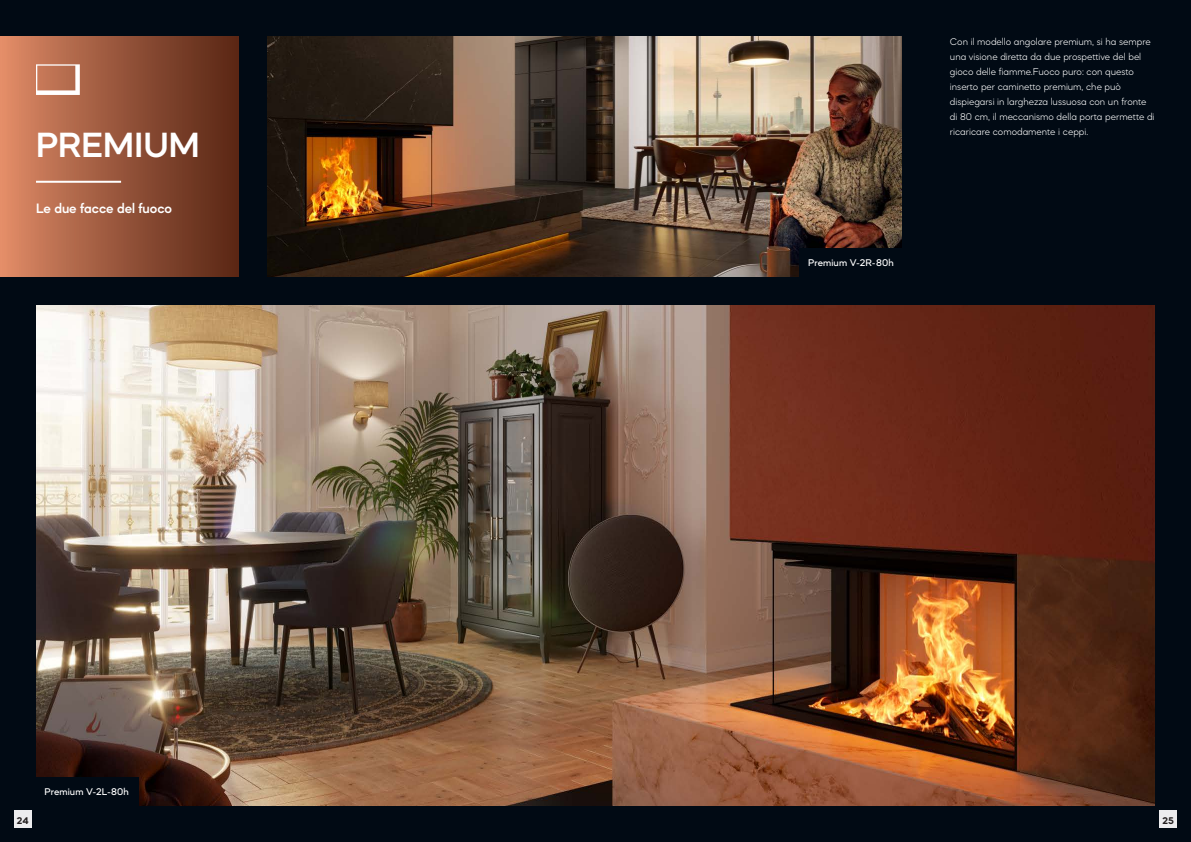
<style>
.page{position:relative;width:1191px;height:842px;background:#010a14}
.page>*{position:absolute;margin:0;border:0;box-sizing:border-box;transform-origin:0 0}
.t1{font:600 36px "Mazzard M";letter-spacing:.01em;color:#fff}
.t2{font:600 14px "Mazzard M";color:#fff}
.t3{font:300 10px/15px "Mazzard M";color:#fff}
.t4{font:500 10px "Mazzard M";letter-spacing:.015em;color:#fff}
.t5{font:700 10px "Mazzard M";color:#231f20}
</style>
<div class="page">
<img style="left:36px;top:305px;width:1119px;height:501px">
<div style="left:0;top:36px;width:238px;height:241px;background:linear-gradient(to right,#de8a67,#562413)"></div>
<svg style="left:36px;top:64px;width:44px;height:31px"></svg>
<div style="left:36px;top:778px;width:102px;height:28px;background:#010a14"></div>
<img style="left:267px;top:36px;width:634px;height:241px">
<div style="left:799px;top:249px;width:102px;height:28px;background:#010a14"></div>
<hr style="left:36px;top:181px;width:85px;height:2px;background:#fff">
<div style="left:14px;top:811px;width:17px;height:17px;background:#ececee"></div>
<div style="left:1159px;top:811px;width:17px;height:17px;background:#ececee"></div>
<h1 class="t1" style="left:36px;top:122px;width:165px">PREMIUM</h1>
<h2 class="t2" style="left:36px;top:199px;width:138px">Le due facce del fuoco</h2>
<p class="t4" style="left:45px;top:785px;width:86px">Premium V-2L-80h</p>
<p class="t4" style="left:808px;top:256px;width:87px">Premium V-2R-80h</p>
<p class="t3" style="left:950px;top:34px;width:206px">Con il modello angolare premium, si ha sempre una visione diretta da due prospettive del bel gioco delle fiamme.Fuoco puro: con questo inserto per caminetto premium, che può dispiegarsi in larghezza lussuosa con un fronte di 80 cm, il meccanismo della porta permette di ricaricare comodamente i ceppi.</p>
<p class="t5" style="left:17px;top:814px;width:13px">24</p>
<p class="t5" style="left:1162px;top:814px;width:13px">25</p>
</div>
